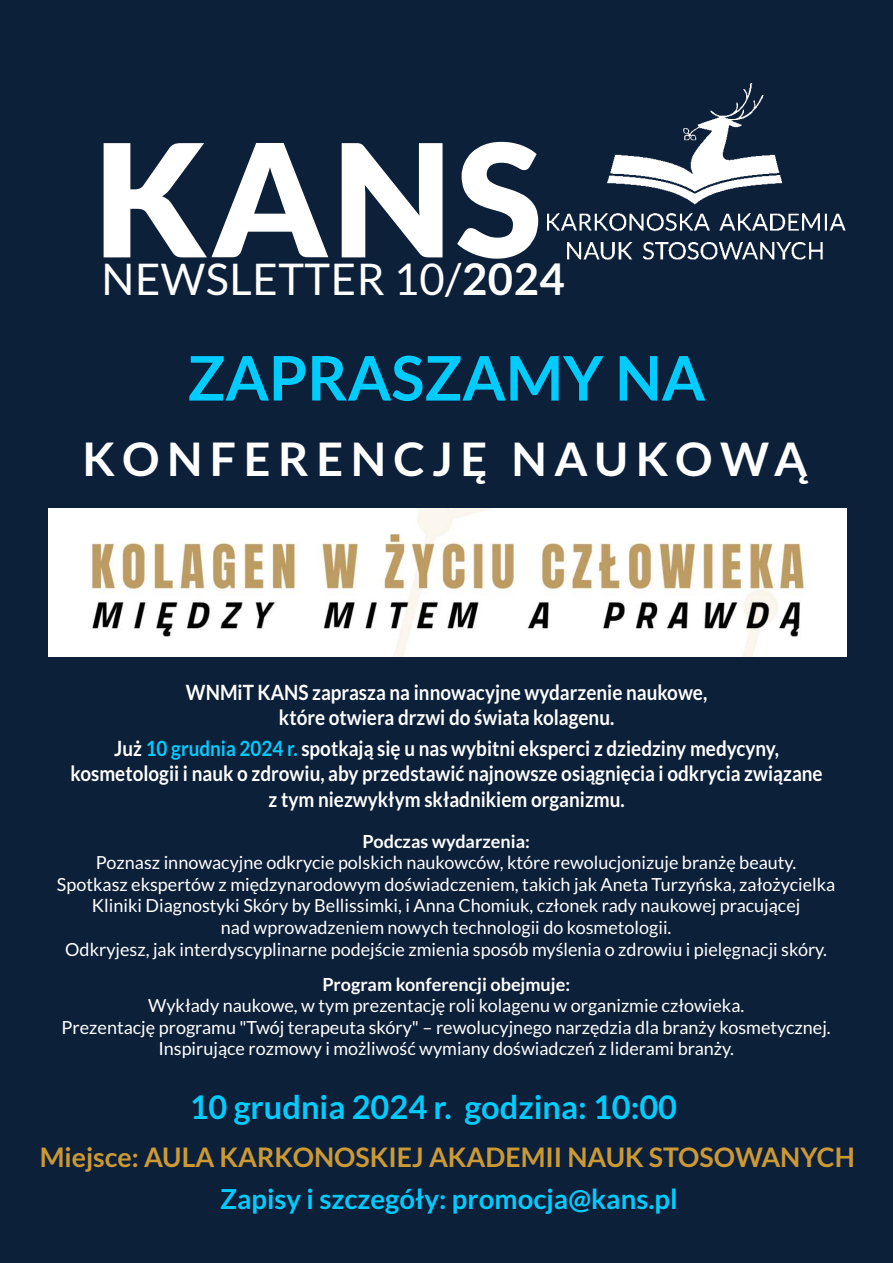
<style>
.page{position:relative;width:893px;height:1263px;background:#0c203a}
.page>*{position:absolute;margin:0;border:0;box-sizing:border-box;transform-origin:0 0}
.t1{font:900 156.75px "Lato";color:#fff}
.t2{font:700 61.5px "Lato";color:#0cf}
.t3{font:700 46.2px "Lato";letter-spacing:.16em;color:#fff}
.t4{font:43.65px "Lato";letter-spacing:.01em;color:#fff}
.t5{font:700 32.55px "Lato";color:#0cf}
.t6{font:700 27.6px "Lato";color:#0cf}
.t7{font:700 26.85px "Lato";color:#c93}
.t8{font:700 21px/25.2px "Lato";color:#fff;text-align:center;scale:.9 1}
.t9{font:18px/21.6px "Lato";color:#fff;text-align:center}
.t10{font:700 18px "Lato";color:#fff}
.s1{font-weight:700}
.s2{color:#0cf}
</style>
<div class="page">
<img style="left:548px;top:83px;width:298px;height:176px">
<img style="left:48px;top:509px;width:798px;height:147px">
<h1 class="t1" style="left:94px;top:131px;width:449px">KANS</h1>
<h3 class="t4" style="left:102px;top:260px;width:465px">NEWSLETTER 10/<span class="s1">2024</span></h3>
<h2 class="t2" style="left:187px;top:351px;width:519px">ZAPRASZAMY NA</h2>
<h3 class="t3" style="left:83px;top:439px;width:726px">KONFERENCJĘ NAUKOWĄ</h3>
<p class="t8" style="left:186px;top:681px;width:581px">WNMiT KANS zaprasza na innowacyjne wydarzenie naukowe, które otwiera drzwi do świata kolagenu.</p>
<p class="t8" style="left:71px;top:737px;width:837px">Już <span class="s2">10 grudnia 2024 r.</span> spotkają się u nas wybitni eksperci z dziedziny medycyny, kosmetologii i nauk o zdrowiu, aby przedstawić najnowsze osiągnięcia i odkrycia związane z tym niezwykłym składnikiem organizmu.</p>
<p class="t10" style="left:363px;top:833px;width:169px">Podczas wydarzenia:</p>
<p class="t9" style="left:57px;top:853px;width:780px">Poznasz innowacyjne odkrycie polskich naukowców, które rewolucjonizuje branżę beauty.<br>Spotkasz ekspertów z międzynarodowym doświadczeniem, takich jak Aneta Turzyńska, założycielka Kliniki Diagnostyki Skóry by Bellissimki, i Anna Chomiuk, członek rady naukowej pracującej<br>nad wprowadzeniem nowych technologii do kosmetologii.<br>Odkryjesz, jak interdyscyplinarne podejście zmienia sposób myślenia o zdrowiu i pielęgnacji skóry.</p>
<p class="t10" style="left:322px;top:976px;width:249px">Program konferencji obejmuje:</p>
<p class="t9" style="left:62px;top:996px;width:771px">Wykłady naukowe, w tym prezentację roli kolagenu w organizmie człowieka.<br>Prezentację programu "Twój terapeuta skóry" – rewolucyjnego narzędzia dla branży kosmetycznej.<br>Inspirujące rozmowy i możliwość wymiany doświadczeń z liderami branży.</p>
<h3 class="t5" style="left:190px;top:1092px;width:489px">10 grudnia 2024 r. godzina: 10:00</h3>
<h3 class="t7" style="left:40px;top:1145px;width:817px">Miejsce: AULA KARKONOSKIEJ AKADEMII NAUK STOSOWANYCH</h3>
<h3 class="t6" style="left:220px;top:1187px;width:459px">Zapisy i szczegóły: promocja@kans.pl</h3>
</div>
